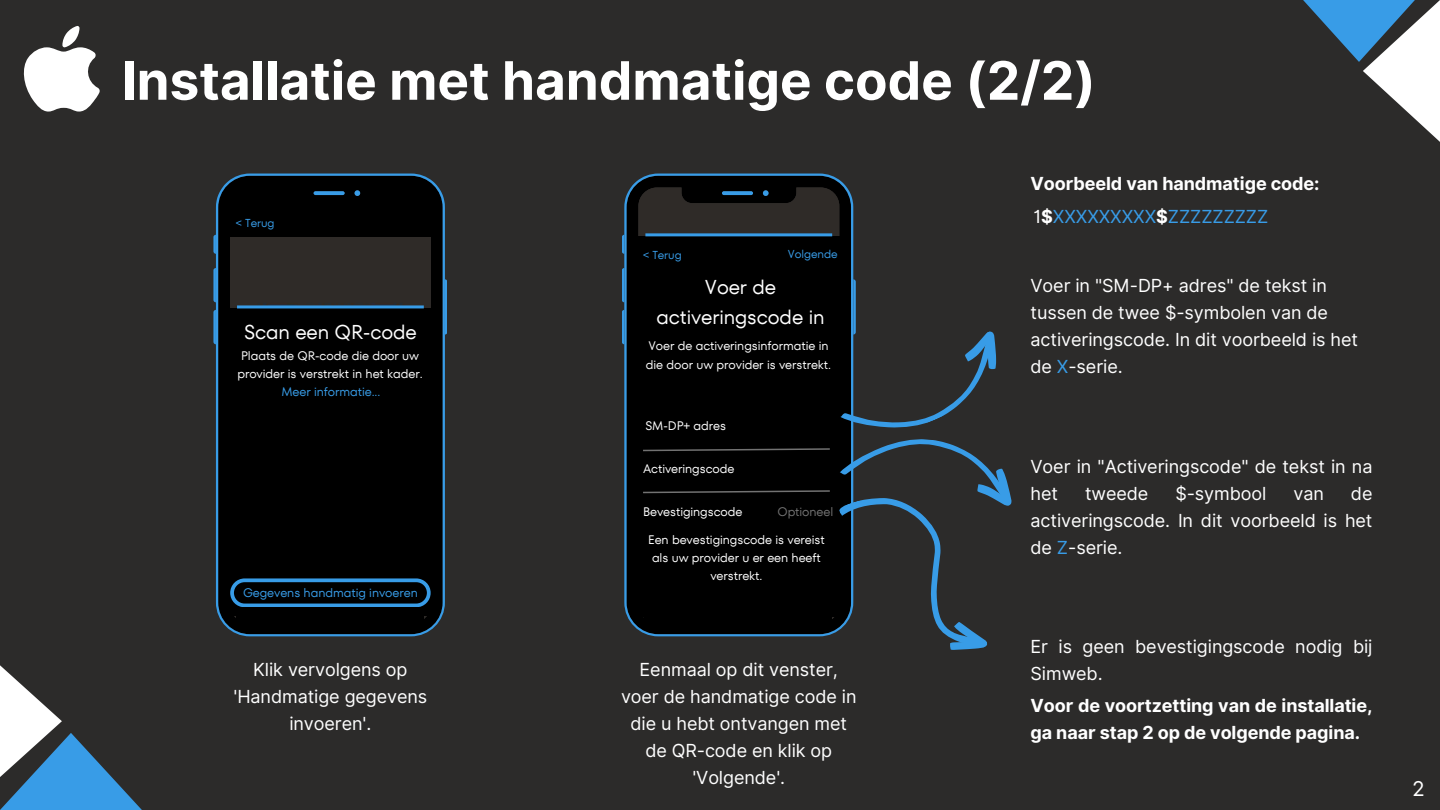
<style>
.page{position:relative;width:1440px;height:810px;background:#2c2b2a}
.page>*{position:absolute;margin:0;border:0;box-sizing:border-box;transform-origin:0 0}
.t1{font:700 53px "Inter";color:#fff}
.t2{font:21px "TT Fors";color:#fff}
.t3{font:20px/30px "TT Fors";letter-spacing:-.005em;color:#fff;text-align:center}
.t4{font:18px/27px "Inter";letter-spacing:-.005em;color:#fff}
.t5{font:700 18px/32.4px "Inter";letter-spacing:-.005em;color:#fff}
.t6{font:12.4px/18.6px "TT Fors";letter-spacing:-.005em;color:#fff}
.t7{font:12.4px "TT Fors";letter-spacing:-.005em;color:#389ce7}
.t8{font:12.4px "TT Fors";letter-spacing:-.005em;color:#727272}
.t9{font:11.5px "TT Fors";letter-spacing:-.005em;color:#389ce7}
.s1{font-weight:400}
.s2{font-weight:400;color:#389ce7}
.s3{color:#389ce7}
</style>
<div class="page">
<svg style="left:0;top:665px;width:142px;height:145px"></svg>
<svg style="left:23px;top:26px;width:77px;height:86px"></svg>
<svg style="left:1303px;top:0;width:137px;height:142px"></svg>
<svg style="left:622px;top:235px;width:2px;height:19px"></svg>
<svg style="left:622px;top:268px;width:2px;height:34px"></svg>
<svg style="left:622px;top:310px;width:2px;height:34px"></svg>
<svg style="left:624px;top:174px;width:229px;height:458px"></svg>
<div style="left:634px;top:236px;width:210px;height:380px;background:#000"></div>
<hr style="left:645px;top:233px;width:187px;height:3px;background:#389ce7">
<svg style="left:213px;top:235px;width:3px;height:19px"></svg>
<svg style="left:213px;top:268px;width:3px;height:34px"></svg>
<svg style="left:213px;top:310px;width:3px;height:34px"></svg>
<svg style="left:445px;top:279px;width:2px;height:56px"></svg>
<svg style="left:216px;top:174px;width:229px;height:462px"></svg>
<div style="left:226px;top:308px;width:210px;height:308px;background:#000"></div>
<hr style="left:237px;top:305px;width:187px;height:3px;background:#389ce7">
<div style="left:236px;top:600px;width:188px;height:27px;background:#000"></div>
<svg style="left:230px;top:578px;width:200px;height:29px"></svg>
<div style="left:226px;top:202px;width:210px;height:34px;background:#000"></div>
<div style="left:226px;top:180px;width:73px;height:22px;background:#000"></div>
<div style="left:355px;top:180px;width:81px;height:22px;background:#000"></div>
<svg style="left:642px;top:279px;width:370px;height:371px"></svg>
<h1 class="t1" style="left:122px;top:49px;width:976px">Installatie met handmatige code (2/2)</h1>
<p class="t9" style="left:236px;top:215px;width:40px">&lt; Terug</p>
<p class="t3" style="left:244px;top:317px;width:174px">Scan een QR-code</p>
<p class="t6" style="left:237px;top:346px;width:187px">Plaats de QR-code die door uw provider is verstrekt in het kader.</p>
<p class="t7" style="left:281px;top:383px;width:101px">Meer informatie...</p>
<p class="t7" style="left:243px;top:584px;width:176px">Gegevens handmatig invoeren</p>
<p class="t9" style="left:643px;top:247px;width:40px">&lt; Terug</p>
<p class="t9" style="left:788px;top:246px;width:51px">Volgende</p>
<p class="t3" style="left:657px;top:272px;width:170px">Voer de activeringscode in</p>
<p class="t6" style="left:646px;top:337px;width:187px">Voer de activeringsinformatie in die door uw provider is verstrekt.</p>
<p class="t6" style="left:645px;top:417px;width:82px">SM-DP+ adres</p>
<p class="t6" style="left:643px;top:459px;width:93px">Activeringscode</p>
<p class="t6" style="left:643px;top:502px;width:101px">Bevestigingscode</p>
<p class="t6" style="left:648px;top:530px;width:178px;line-height:18px;text-align:center">Een bevestigingscode is vereist als uw provider u er een heeft verstrekt.</p>
<p class="t8" style="left:777px;top:503px;width:57px">Optioneel</p>
<p class="t4" style="left:233px;top:656px;width:195px;text-align:center">Klik vervolgens op 'Handmatige gegevens invoeren'.</p>
<p class="t4" style="left:621px;top:656px;width:237px;text-align:center">Eenmaal op dit venster, voer de handmatige code in die u hebt ontvangen met de QR-code en klik op 'Volgende'.</p>
<p class="t5" style="left:1031px;top:168px;width:291px">Voorbeeld van handmatige code:<br><span class="s1">1</span>$<span class="s2">XXXXXXXXX</span>$<span class="s2">ZZZZZZZZZ</span></p>
<p class="t4" style="left:1031px;top:272px;width:329px">Voer in "SM-DP+ adres" de tekst in tussen de twee $-symbolen van de activeringscode. In dit voorbeeld is het de <span class="s3">X</span>-serie.</p>
<p class="t4" style="left:1031px;top:453px;width:343px">Voer in "Activeringscode" de tekst in na het</p>
<p class="t4" style="left:1085px;top:480px;width:65px">tweede</p>
<p class="t4" style="left:1175px;top:480px;width:93px">$-symbool</p>
<p class="t4" style="left:1293px;top:480px;width:32px">van</p>
<p class="t4" style="left:1031px;top:480px;width:343px;text-align:justify;text-indent:320px">de activeringscode. In dit voorbeeld is het de <span class="s3">Z</span>-serie.</p>
<p class="t4" style="left:1031px;top:633px;width:343px">Er is geen bevestigingscode nodig bij<br>Simweb.</p>
<p class="t5" style="left:1031px;top:692px;width:343px;line-height:27px">Voor de voortzetting van de installatie, ga naar stap 2 op de volgende pagina.</p>
<p class="t2" style="left:1413px;top:774px;width:13px">2</p>
</div>
